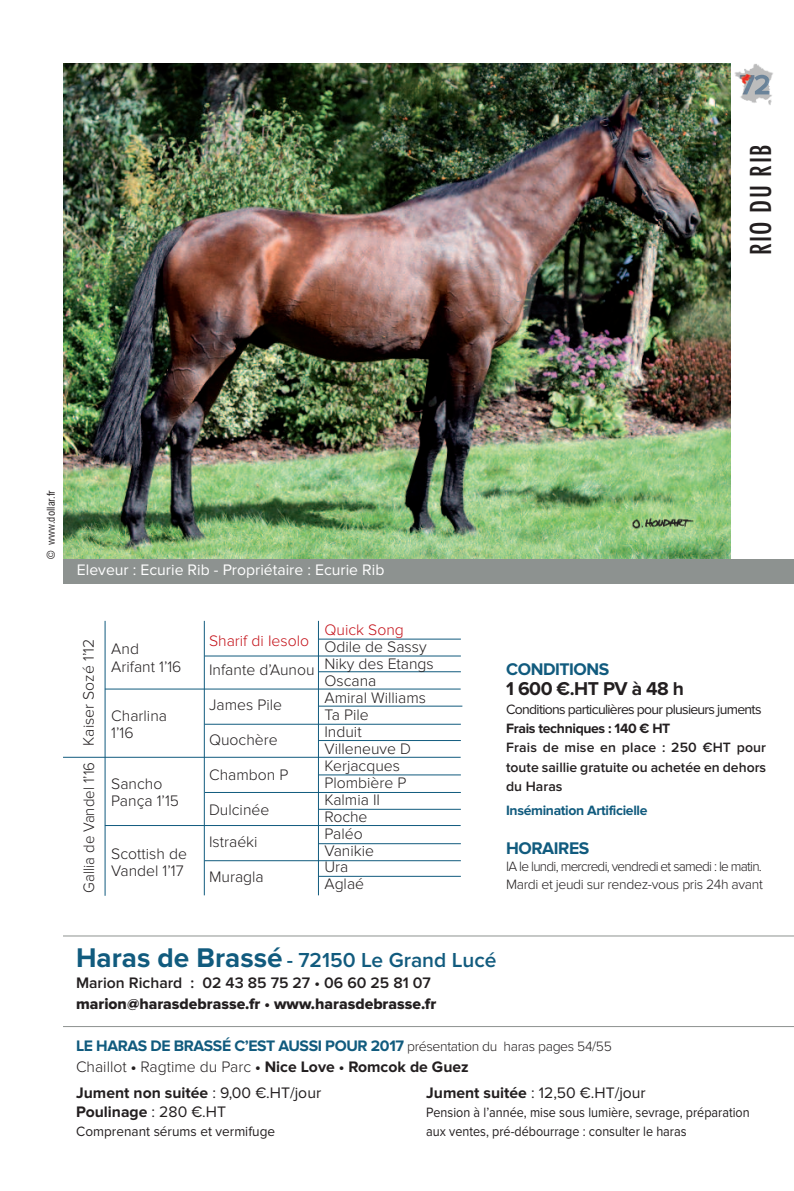
<style>
.page{position:relative;width:794px;height:1191px;background:#fff}
.page>*{position:absolute;margin:0;border:0;box-sizing:border-box;transform-origin:0 0}
.t1{font:500 condensed 28px "Futura";letter-spacing:.05em;color:#231f20}
.t2{font:600 21px "Proxima Nova";color:#115b7e}
.t3{font:700 19.25px "Proxima Nova";letter-spacing:-.025em;color:#231f20}
.t4{font:700 17.5px "Proxima Nova";letter-spacing:-.025em;color:#115b7e}
.t5{font:300 15.75px/17px "Proxima Nova";color:#231f20}
.t6{font:700 15.75px/21px "Proxima Nova";letter-spacing:-.025em;color:#115b7e}
.t7{font:700 15.75px/19.2px "Proxima Nova";color:#231f20}
.t8{font:15.75px "Proxima Nova Extrabld";color:#231f20}
.t9{font:15.75px "Proxima Nova";color:#fff}
.t10{font:600 15.75px "Proxima Nova";color:#231f20}
.t11{font:15.75px "Proxima Nova";color:#231f20}
.t12{font:300 15.75px "Proxima Nova";color:#c4121a}
.t13{font:300 15.75px "Proxima Nova";color:#231f20;scale:.95 1}
.t14{font:14px/19.2px "Proxima Nova";color:#231f20;scale:.9 1}
.t15{font:300 14px/17.5px "Proxima Nova";letter-spacing:-.055em;color:#231f20}
.t16{font:600 14px/19.2px "Proxima Nova";color:#231f20;text-align:justify}
.t17{font:14px "Proxima Nova";letter-spacing:-.05em;color:#231f20}
.t18{font:14px "Proxima Nova";color:#231f20}
.t19{font:700 14px "Proxima Nova";letter-spacing:-.025em;color:#115b7e}
.t20{font:700 14px "Proxima Nova";letter-spacing:-.025em;color:#231f20}
.t21{font:condensed 10.5px "Helvetica";color:#231f20}
.s1{font-weight:700;font-size:28px}
.s2{font-weight:300;font-size:14px;color:#231f20}
.s3{font-weight:300;color:#231f20}
.s4{color:#231f20}
.s5{font-weight:400}
.s6{font-weight:700}
</style>
<div class="page">
<img style="left:63px;top:63px;width:668px;height:496px">
<img style="left:734px;top:64px;width:39px;height:41px">
<img style="left:740px;top:75px;width:29px;height:19px">
<div style="left:63px;top:559px;width:731px;height:25px;background:#8d9290"></div>
<hr style="left:63px;top:1026px;width:731px;height:1px;background:#8d9290">
<hr style="left:63px;top:935px;width:731px;height:1px;background:#8d9290">
<img style="left:630px;top:514px;width:65px;height:17px">
<hr style="left:105px;top:621px;width:1px;height:274px;background:#115b7e">
<hr style="left:204px;top:621px;width:1px;height:274px;background:#115b7e">
<hr style="left:318px;top:621px;width:1px;height:274px;background:#115b7e">
<hr style="left:105px;top:688px;width:355px;height:1px;background:#115b7e">
<hr style="left:63px;top:757px;width:397px;height:1px;background:#115b7e">
<hr style="left:105px;top:825px;width:355px;height:1px;background:#115b7e">
<hr style="left:205px;top:655px;width:256px;height:1px;background:#115b7e">
<hr style="left:205px;top:724px;width:256px;height:1px;background:#115b7e">
<hr style="left:205px;top:792px;width:256px;height:1px;background:#115b7e">
<hr style="left:205px;top:860px;width:256px;height:1px;background:#115b7e">
<hr style="left:318px;top:638px;width:143px;height:1px;background:#115b7e">
<hr style="left:318px;top:671px;width:143px;height:1px;background:#115b7e">
<hr style="left:318px;top:705px;width:144px;height:1px;background:#115b7e">
<hr style="left:318px;top:740px;width:143px;height:1px;background:#115b7e">
<hr style="left:318px;top:774px;width:143px;height:1px;background:#115b7e">
<hr style="left:318px;top:809px;width:143px;height:1px;background:#115b7e">
<hr style="left:318px;top:843px;width:143px;height:1px;background:#115b7e">
<hr style="left:318px;top:876px;width:143px;height:1px;background:#115b7e">
<h1 class="t1" style="left:745px;top:255px;width:112px;rotate:-90deg">RIO DU RIB</h1>
<p class="t21" style="left:45px;top:558px;width:70px;rotate:-90deg">© www.dollar.fr</p>
<p class="t9" style="left:77px;top:564px;width:309px">Eleveur : Ecurie Rib - Propriétaire : Ecurie Rib</p>
<p class="t5" style="left:81px;top:745px;width:108px;rotate:-90deg">Kaiser Sozé 1’12</p>
<p class="t13" style="left:83px;top:892px;width:139px;rotate:-90deg">Gallia de Vandel 1’16</p>
<p class="t5" style="left:111px;top:641px;width:72px;line-height:17.5px">And<br>Arifant 1’16</p>
<p class="t5" style="left:111px;top:708px;width:57px;line-height:17.5px">Charlina<br>1’16</p>
<p class="t5" style="left:111px;top:776px;width:69px;line-height:17.5px">Sancho<br>Pança 1’15</p>
<p class="t5" style="left:111px;top:846px;width:77px;line-height:17.5px">Scottish de<br>Vandel 1’17</p>
<p class="t12" style="left:209px;top:635px;width:101px">Sharif di Iesolo</p>
<p class="t5" style="left:209px;top:663px;width:107px">Infante d’Aunou</p>
<p class="t5" style="left:209px;top:698px;width:74px">James Pile</p>
<p class="t5" style="left:209px;top:733px;width:70px">Quochère</p>
<p class="t5" style="left:209px;top:768px;width:81px">Chambon P</p>
<p class="t5" style="left:209px;top:796px;width:62px;line-height:31.5px">Dulcinée<br>Istraéki</p>
<p class="t5" style="left:209px;top:869px;width:56px">Muragla</p>
<p class="t12" style="left:324px;top:624px;width:81px">Quick Song</p>
<p class="t5" style="left:324px;top:639px;width:111px">Odile de Sassy<br>Niky des Etangs<br>Oscana<br>Amiral Williams<br>Ta Pile<br>Induit<br>Villeneuve D<br>Kerjacques<br>Plombière P<br>Kalmia II<br>Roche<br>Paléo<br>Vanikie<br>Ura<br>Aglaé</p>
<p class="t4" style="left:506px;top:663px;width:105px">condiTions</p>
<p class="t3" style="left:506px;top:681px;width:179px">1 600 €.hT PV à 48 h</p>
<p class="t17" style="left:506px;top:704px;width:257px">Conditions particulières pour plusieurs juments</p>
<p class="t20" style="left:506px;top:723px;width:166px">Frais techniques : 140 € hT</p>
<p class="t16" style="left:506px;top:739px;width:261px">Frais de mise en place : 250 €HT pour toute saillie gratuite ou achetée en dehors du Haras</p>
<p class="t19" style="left:506px;top:806px;width:143px">insémination artificielle</p>
<p class="t4" style="left:506px;top:842px;width:85px">horaires</p>
<p class="t15" style="left:506px;top:859px;width:258px">IA le lundi, mercredi, vendredi et samedi : le matin.<br>Mardi et jeudi sur rendez-vous pris 24h avant</p>
<h2 class="t2" style="left:76px;top:952px;width:422px"><span class="s1">haras de Brassé</span> - 72150 Le Grand Lucé</h2>
<p class="t10" style="left:76px;top:977px;width:356px">Marion Richard : 02 43 85 75 27 • 06 60 25 81 07</p>
<p class="t8" style="left:76px;top:998px;width:362px">marion@harasdebrasse.fr • www.harasdebrasse.fr</p>
<p class="t6" style="left:76px;top:1036px;width:537px">le haras de Brassé c’esT aUssi PoUr 2017 <span class="s2">présentation du haras pages 54/55<br></span><span class="s3">Chaillot</span> <span class="s4">•</span> <span class="s3">Ragtime du Parc</span> <span class="s4">• nice love • romcok de Guez</span></p>
<p class="t7" style="left:76px;top:1084px;width:246px">Jument non suitée <span class="s5">: 9,00 €.HT/jour<br></span>Poulinage <span class="s5">: 280 €.HT</span></p>
<p class="t18" style="left:76px;top:1127px;width:200px">Comprenant sérums et vermifuge</p>
<p class="t11" style="left:426px;top:1087px;width:221px"><span class="s6">Jument suitée</span> : 12,50 €.HT/jour</p>
<p class="t14" style="left:426px;top:1104px;width:361px">Pension à l’année, mise sous lumière, sevrage, préparation aux ventes, pré-débourrage : consulter le haras</p>
</div>
